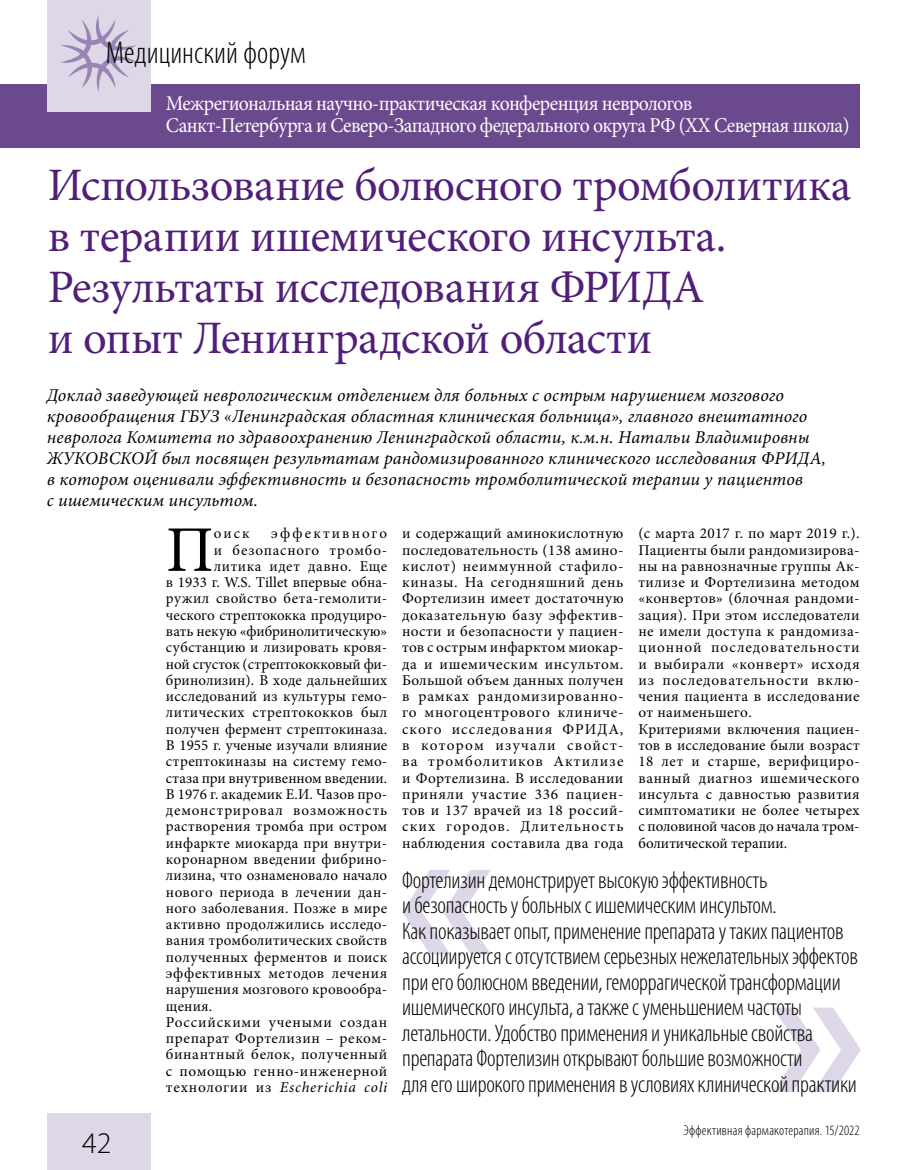
<style>
.page{position:relative;width:915px;height:1170px;background:#fff}
.page>*{position:absolute;margin:0;border:0;box-sizing:border-box;transform-origin:0 0}
.t1{font:65.1px "Minion Pro";color:#000}
.t2{font:46.5px/51px "Minion Pro";letter-spacing:-.01em;color:#511e78}
.t3{font:300 condensed 31.5px "Myriad Pro";color:#000}
.t4{font:300 30px "Myriad Pro";color:#000}
.t5{font:300 condensed 24px/25.5px "Myriad Pro";letter-spacing:-.01em;color:#000}
.t6{font:21px/22.5px "Minion Pro";letter-spacing:-.03em;color:#fff;scale:.94 1}
.t7{font:italic 18px/21px "Minion Pro";letter-spacing:.01em;color:#000}
.t8{font:15px/16.4px "Minion Pro";letter-spacing:.025em;color:#000;text-align:justify}
.t9{font:15px "Minion Pro";color:#000}
.t10{font:15px "Minion Pro";letter-spacing:.005em;color:#000}
.t11{font:15px "Minion Pro";letter-spacing:.06em;color:#000}
.t12{font:15px "Minion Pro";letter-spacing:-.005em;color:#000}
.t13{font:italic 15px "Minion Pro";letter-spacing:.045em;color:#000}
.t14{font:15px "Minion Pro";letter-spacing:.05em;color:#000}
.t15{font:15px "Minion Pro";letter-spacing:.14em;color:#000}
.t16{font:300 condensed 14.25px "Myriad Pro";letter-spacing:.015em;color:#000}
.s1{font-style:normal}
</style>
<div class="page">
<div style="left:0;top:84px;width:859px;height:63px;background:#6b498d"></div>
<div style="left:47px;top:1113px;width:103px;height:56px;background:#ddd7e8"></div>
<div style="left:47px;top:0;width:103px;height:111px;background:#ddd7e8"></div>
<svg style="left:61px;top:16px;width:75px;height:76px"></svg>
<svg style="left:402px;top:870px;width:88px;height:84px"></svg>
<svg style="left:773px;top:1007px;width:87px;height:84px"></svg>
<h3 class="t3" style="left:106px;top:34px;width:201px">Медицинский форум</h3>
<h3 class="t6" style="left:166px;top:92px;width:728px">Межрегиональная научно-практическая конференция неврологов<br>Санкт-Петербурга и Северо-Западного федерального округа РФ (XX Северная школа)</h3>
<h2 class="t2" style="left:48px;top:160px;width:804px">Использование болюсного тромболитика в терапии ишемического инсульта.<br>Результаты исследования ФРИДА<br>и опыт Ленинградской области</h2>
<p class="t7" style="left:47px;top:384px;width:780px">Доклад заведующей неврологическим отделением для больных с острым нарушением мозгового кровообращения ГБУЗ «Ленинградская областная клиническая больница», главного внештатного невролога Комитета по здравоохранению Ленинградской области, к.м.н. Натальи Владимировны ЖУКОВСКОЙ был посвящен результатам рандомизированного клинического исследования ФРИДА, в котором оценивали эффективность и безопасность тромболитической терапии у пациентов<br>с ишемическим инсультом.</p>
<h3 class="t4" style="left:82px;top:1126px;width:31px">42</h3>
<h1 class="t1" style="left:166px;top:506px;width:49px">П</h1>
<p class="t8" style="left:214px;top:525px;width:37px">оиск</p>
<p class="t15" style="left:271px;top:523px;width:117px">эффективного</p>
<p class="t11" style="left:214px;top:539px;width:175px">и безопасного тромбо-</p>
<p class="t8" style="left:214px;top:558px;width:175px">литика идет давно. Еще</p>
<p class="t10" style="left:166px;top:572px;width:223px">в 1933 г. W.S. Tillet впервые обна-</p>
<p class="t8" style="left:166px;top:590px;width:223px">ружил свойство бета-гемолити-</p>
<p class="t9" style="left:166px;top:604px;width:223px">ческого стрептококка продуциро-</p>
<p class="t9" style="left:166px;top:621px;width:223px">вать некую «фибринолитическую»</p>
<p class="t8" style="left:166px;top:639px;width:223px">субстанцию и лизировать кровя-</p>
<p class="t12" style="left:166px;top:653px;width:223px">ной сгусток (стрептококковый фи-</p>
<p class="t8" style="left:166px;top:672px;width:223px">бринолизин). В ходе дальнейших</p>
<p class="t8" style="left:166px;top:688px;width:223px">исследований из культуры гемо-</p>
<p class="t8" style="left:166px;top:704px;width:223px">литических стрептококков был</p>
<p class="t8" style="left:166px;top:720px;width:223px">получен фермент стрептокиназа.</p>
<p class="t10" style="left:166px;top:735px;width:223px">В 1955 г. ученые изучали влияние</p>
<p class="t8" style="left:166px;top:753px;width:223px">стрептокиназы на систему гемо-</p>
<p class="t9" style="left:166px;top:767px;width:223px">стаза при внутривенном введении.</p>
<p class="t8" style="left:166px;top:785px;width:223px">В 1976 г. академик Е.И. Чазов про-</p>
<p class="t11" style="left:166px;top:800px;width:223px">демонстрировал возможность</p>
<p class="t8" style="left:166px;top:818px;width:223px">растворения тромба при остром</p>
<p class="t8" style="left:166px;top:834px;width:223px">инфаркте миокарда при внутри-</p>
<p class="t8" style="left:166px;top:851px;width:223px">коронарном введении фибрино-</p>
<p class="t8" style="left:166px;top:867px;width:223px">лизина, что ознаменовало начало</p>
<p class="t8" style="left:166px;top:883px;width:223px">нового периода в лечении дан-</p>
<p class="t8" style="left:166px;top:899px;width:223px">ного заболевания. Позже в мире</p>
<p class="t8" style="left:166px;top:916px;width:223px">активно продолжились исследо-</p>
<p class="t8" style="left:166px;top:932px;width:223px">вания тромболитических свойств</p>
<p class="t8" style="left:166px;top:948px;width:223px">полученных ферментов и поиск</p>
<p class="t8" style="left:166px;top:964px;width:223px">эффективных методов лечения</p>
<p class="t8" style="left:166px;top:981px;width:223px">нарушения мозгового кровообра-</p>
<p class="t8" style="left:166px;top:997px;width:48px">щения.</p>
<p class="t14" style="left:166px;top:1011px;width:223px">Российскими учеными создан</p>
<p class="t8" style="left:166px;top:1030px;width:223px">препарат Фортелизин – реком-</p>
<p class="t8" style="left:166px;top:1046px;width:223px">бинантный белок, полученный</p>
<p class="t8" style="left:166px;top:1062px;width:223px">с помощью генно-инженерной</p>
<p class="t13" style="left:166px;top:1076px;width:223px"><span class="s1">технологии из</span> Escherichia coli</p>
<p class="t8" style="left:402px;top:525px;width:223px">и содержащий аминокислотную последовательность (138 амино&shy;кислот) неиммунной стафило&shy;киназы. На сегодняшний день Фортелизин имеет достаточную доказательную базу эффектив&shy;ности и безопасности у пациен&shy;тов с острым инфарктом миокар&shy;да и ишемическим инсультом.<br>Большой объем данных получен в рамках рандомизированно&shy;го многоцентрового клиниче&shy;ского исследования ФРИДА, в котором изучали свойст&shy;ва тромболитиков Актилизе и Фортелизина. В исследовании приняли участие 336 пациен&shy;тов и 137 врачей из 18 россий&shy;ских городов. Длительность наблюдения составила два года</p>
<p class="t8" style="left:638px;top:525px;width:223px;text-align:left">(с марта 2017 г. по март 2019 г.).<br>Пациенты были рандомизирова&shy;ны на равнозначные группы Ак&shy;тилизе и Фортелизина методом «конвертов» (блочная рандоми&shy;зация). При этом исследователи не имели доступа к рандомиза&shy;ционной последовательности и выбирали «конверт» исходя из последовательности вклю&shy;чения пациента в исследование от наименьшего.<br>Критериями включения пациен&shy;тов в исследование были возраст<br>18 лет и старше, верифициро&shy;ванный диагноз ишемического инсульта с давностью развития симптоматики не более четырех с половиной часов до начала тром&shy;болитической терапии.</p>
<p class="t5" style="left:402px;top:867px;width:457px">Фортелизин демонстрирует высокую эффективность<br>и безопасность у больных с ишемическим инсультом.<br>Как показывает опыт, применение препарата у таких пациентов ассоциируется с отсутствием серьезных нежелательных эффектов при его болюсном введении, геморрагической трансформации ишемического инсульта, а также с уменьшением частоты летальности. Удобство применения и уникальные свойства препарата Фортелизин открывают большие возможности<br>для его широкого применения в условиях клинической практики</p>
<p class="t16" style="left:683px;top:1121px;width:178px">Эффективная фармакотерапия. 15/2022</p>
</div>
